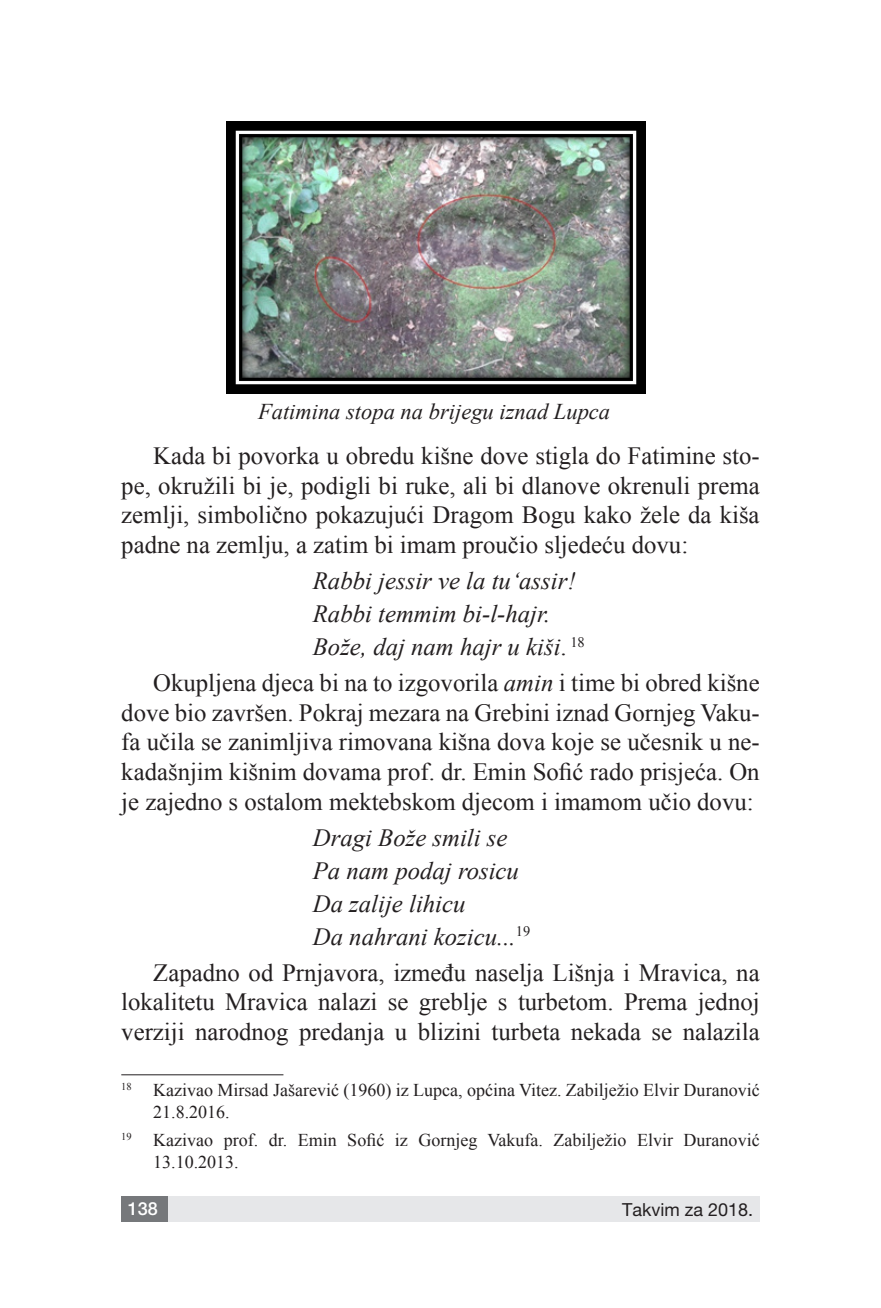
<style>
.page{position:relative;width:881px;height:1308px;background:#fff}
.page>*{position:absolute;margin:0;border:0;box-sizing:border-box;transform-origin:0 0}
.Tekst{font:24.75px/29.7px "Times New Roman";color:#231f20;text-align:justify}
.Tekst-2{font:italic 24.75px "Times New Roman";color:#231f20}
.Tekst-3{font:italic 22.5px "Times New Roman";color:#231f20}
.Fusnote{font:18px/21.6px "Times New Roman";color:#231f20}
.t1{font:18px "Helvetica Neue LT Pro";color:#231f20}
.t2{font:500 18px "Helvetica Neue LT Pro";color:#fff}
.s1{font-style:normal}
.s2{font-style:italic}
</style>
<div class="page">
<div style="left:121px;top:1196px;width:638px;height:25px;background:#e6e7e9"></div>
<div style="left:121px;top:1196px;width:46px;height:25px;background:#76787b"></div>
<hr style="left:121px;top:1074px;width:162px;height:1px;background:#231f20">
<img style="left:226px;top:121px;width:418px;height:272px">
<p class="Tekst-3" style="left:258px;top:396px;width:353px">Fatimina stopa na brijegu iznad Lupca</p>
<p class="Tekst" style="left:121px;top:440px;width:639px;text-indent:32px">Kada bi povorka u obredu kišne dove stigla do Fatimine sto&shy;pe, okružili bi je, podigli bi ruke, ali bi dlanove okrenuli prema zemlji, simbolično pokazujući Dragom Bogu kako žele da kiša padne na zemlju, a zatim bi imam proučio sljedeću dovu:</p>
<p class="Tekst-2" style="left:313px;top:563px;width:264px">Rabbi jessir ve la tu‘assir!</p>
<p class="Tekst-2" style="left:313px;top:596px;width:239px">Rabbi temmim bi-l-hajr.</p>
<p class="Tekst-2" style="left:313px;top:629px;width:273px">Bože, daj nam hajr u kiši<span class="s1">.</span> <sup>18</sup></p>
<p class="Tekst" style="left:121px;top:667px;width:639px;text-indent:32px">Okupljena djeca bi na to izgovorila <span class="s2">amin</span> i time bi obred kišne dove bio završen. Pokraj mezara na Grebini iznad Gornjeg Vaku&shy;fa učila se zanimljiva rimovana kišna dova koje se učesnik u ne&shy;kadašnjim kišnim dovama prof. dr. Emin Sofić rado prisjeća. On je zajedno s ostalom mektebskom djecom i imamom učio dovu:</p>
<p class="Tekst-2" style="left:313px;top:820px;width:196px">Dragi Bože smili se</p>
<p class="Tekst-2" style="left:313px;top:853px;width:208px">Pa nam podaj rosicu</p>
<p class="Tekst-2" style="left:313px;top:886px;width:154px">Da zalije lihicu</p>
<p class="Tekst-2" style="left:313px;top:919px;width:219px">Da nahrani kozicu...<sup>19</sup></p>
<p class="Tekst" style="left:121px;top:957px;width:639px;text-indent:32px">Zapadno od Prnjavora, između naselja Lišnja i Mravica, na lokalitetu Mravica nalazi se greblje s turbetom. Prema jednoj verziji narodnog predanja u blizini turbeta nekada se nalazila</p>
<p class="Fusnote" style="left:153px;top:1079px;width:607px;text-indent:-32px"><sup>18</sup> Kazivao Mirsad Jašarević (1960) iz Lupca, općina Vitez. Zabilježio Elvir Duranović<br>21.8.2016.</p>
<p class="Fusnote" style="left:153px;top:1128px;width:607px;text-indent:-32px"><sup>19</sup> Kazivao prof. dr. Emin Sofić iz Gornjeg Vakufa. Zabilježio Elvir Duranović<br>13.10.2013.</p>
<p class="t2" style="left:128px;top:1197px;width:32px">138</p>
<p class="t1" style="left:622px;top:1198px;width:133px">Takvim za 2018.</p>
</div>
